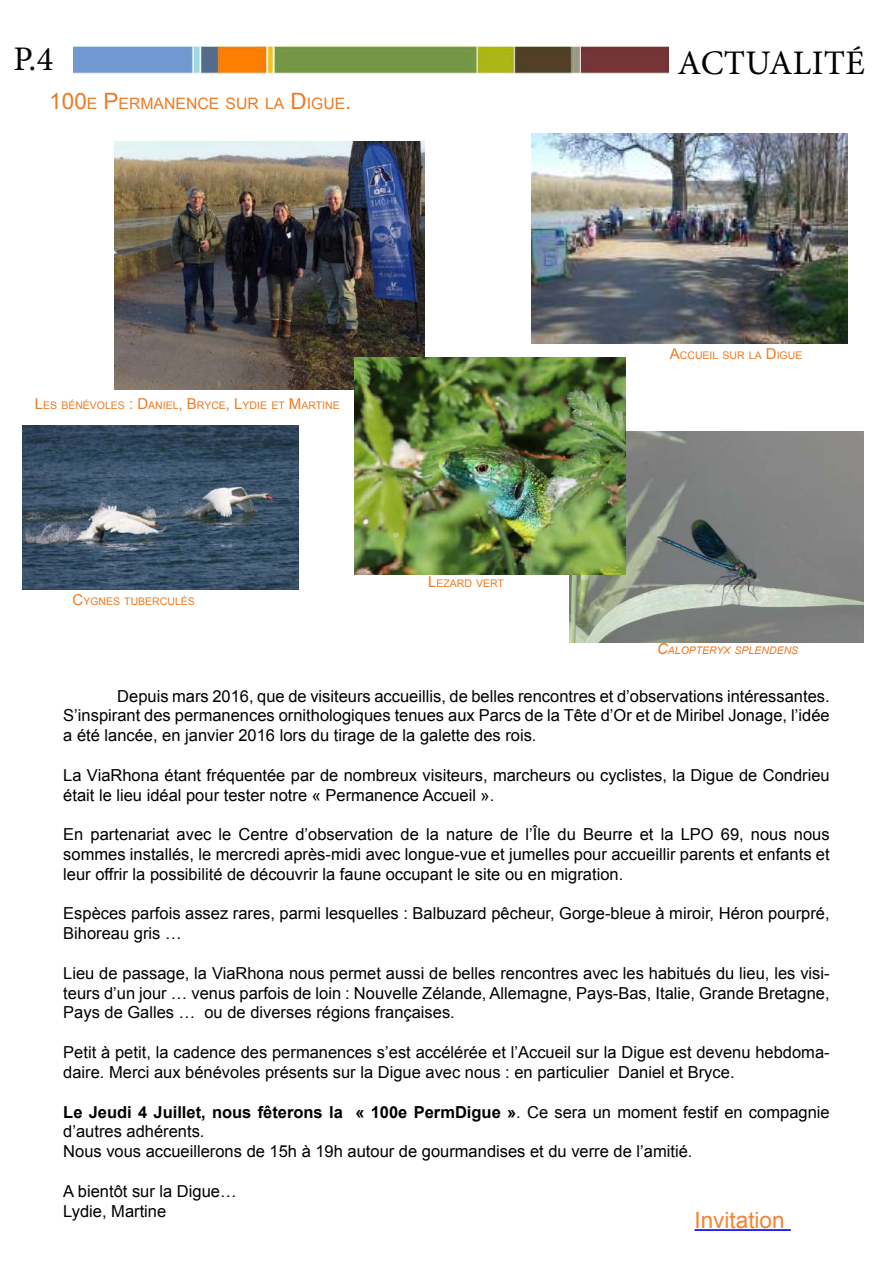
<style>
.page{position:relative;width:893px;height:1263px;background:#fff}
.page>*{position:absolute;margin:0;border:0;box-sizing:border-box;transform-origin:0 0}
.t1{font:34.5px "Minion Pro";letter-spacing:.01em;color:#000}
.t2{font:22.5px "Arial";color:#f58232}
.t3{font:16.5px/19.8px "Arial";color:#000}
.t4{font:15.75px "Arial";color:#ed7a23}
.t5{font:10.5px "Arial";color:#ed7a23}
.t6{font:italic 10.5px "Arial";color:#ed7a23}
.s1{font-size:22.5px}
.s2{font-size:15px}
.s3{font-weight:700}
</style>
<div class="page">
<img style="left:73px;top:46px;width:595px;height:27px">
<img style="left:115px;top:141px;width:310px;height:249px">
<img style="left:570px;top:431px;width:294px;height:211px">
<img style="left:355px;top:357px;width:270px;height:218px">
<img style="left:22px;top:426px;width:277px;height:164px">
<img style="left:531px;top:133px;width:316px;height:211px">
<hr style="left:694px;top:1229px;width:97px;height:2px;background:#00f">
<h1 class="t1" style="left:13px;top:36px;width:41px">P.4</h1>
<h1 class="t1" style="left:677px;top:40px;width:189px">ACTUALITÉ</h1>
<p class="t4" style="left:49px;top:93px;width:304px"><span class="s1">100</span>E <span class="s1">P</span>ERMANENCE SUR LA <span class="s1">D</span>IGUE<span class="s1">.</span></p>
<p class="t5" style="left:35px;top:398px;width:306px"><span class="s2">L</span>ES BÉNÉVOLES <span class="s2">: D</span>ANIEL<span class="s2">, B</span>RYCE<span class="s2">, L</span>YDIE ET <span class="s2">M</span>ARTINE</p>
<p class="t5" style="left:73px;top:594px;width:124px"><span class="s2">C</span>YGNES TUBERCULÉS</p>
<p class="t5" style="left:428px;top:577px;width:77px"><span class="s2">L</span>EZARD VERT</p>
<p class="t5" style="left:670px;top:348px;width:134px"><span class="s2">A</span>CCUEIL SUR LA <span class="s2">D</span>IGUE</p>
<p class="t6" style="left:657px;top:643px;width:143px"><span class="s2">C</span>ALOPTERYX SPLENDENS</p>
<p class="t3" style="left:63px;top:686px;width:768px;text-align:justify;text-indent:54px">Depuis mars 2016, que de visiteurs accueillis, de belles rencontres et d’observations intéressantes.<br>S’inspirant des permanences ornithologiques tenues aux Parcs de la Tête d’Or et de Miribel Jonage, l’idée a été lancée, en janvier 2016 lors du tirage de la galette des rois.</p>
<p class="t3" style="left:63px;top:765px;width:768px">La ViaRhona étant fréquentée par de nombreux visiteurs, marcheurs ou cyclistes, la Digue de Condrieu était le lieu idéal pour tester notre « Permanence Accueil ».</p>
<p class="t3" style="left:63px;top:825px;width:768px;text-align:justify">En partenariat avec le Centre d’observation de la nature de l’Île du Beurre et la LPO 69, nous nous sommes installés, le mercredi après-midi avec longue-vue et jumelles pour accueillir parents et enfants et leur offrir la possibilité de découvrir la faune occupant le site ou en migration.</p>
<p class="t3" style="left:63px;top:904px;width:768px">Espèces parfois assez rares, parmi lesquelles : Balbuzard pêcheur, Gorge-bleue à miroir, Héron pourpré,<br>Bihoreau gris …</p>
<p class="t3" style="left:63px;top:963px;width:768px;text-align:justify">Lieu de passage, la ViaRhona nous permet aussi de belles rencontres avec les habitués du lieu, les visi&shy;teurs d’un jour … venus parfois de loin : Nouvelle Zélande, Allemagne, Pays-Bas, Italie, Grande Bretagne, Pays de Galles … ou de diverses régions françaises.</p>
<p class="t3" style="left:63px;top:1042px;width:768px">Petit à petit, la cadence des permanences s’est accélérée et l’Accueil sur la Digue est devenu hebdoma&shy;daire. Merci aux bénévoles présents sur la Digue avec nous : en particulier Daniel et Bryce.</p>
<p class="t3" style="left:63px;top:1102px;width:768px"><span class="s3">Le Jeudi 4 Juillet, nous fêterons la « 100e PermDigue »</span>. Ce sera un moment festif en compagnie d’autres adhérents.<br>Nous vous accueillerons de 15h à 19h autour de gourmandises et du verre de l’amitié.</p>
<p class="t3" style="left:63px;top:1181px;width:175px">A bientôt sur la Digue…<br>Lydie, Martine</p>
<h2 class="t2" style="left:694px;top:1205px;width:92px">Invitation</h2>
</div>
